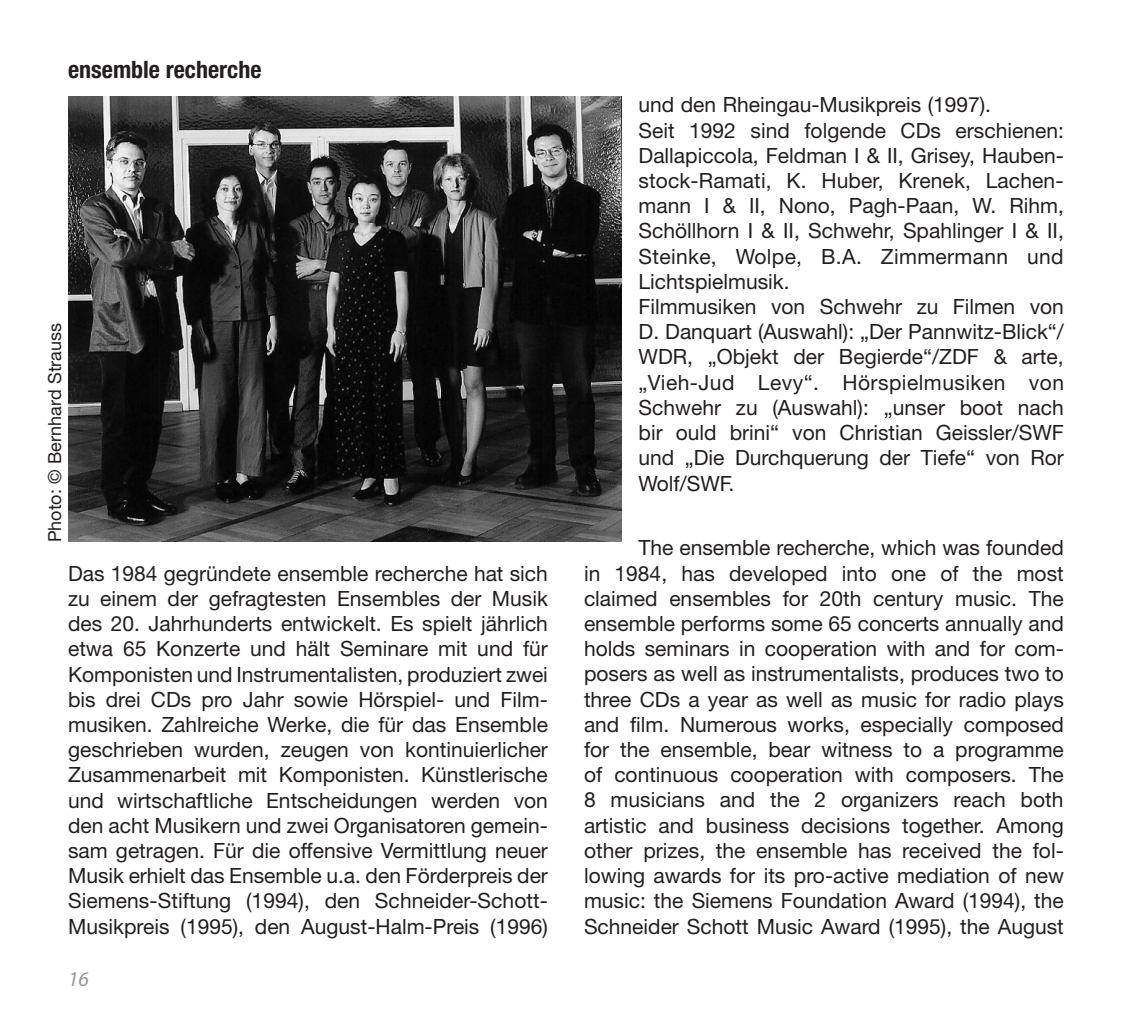
<style>
.page{position:relative;width:1132px;height:1021px;background:#fff}
.page>*{position:absolute;margin:0;border:0;box-sizing:border-box;transform-origin:0 0}
.t1{font:700 condensed 24px "Helvetica Neue";color:#231f20}
.t2{font:21px/25.2px "Helvetica Neue";color:#231f20;text-align:justify}
.t3{font:italic 21px "Myriad";color:#939598}
.t4{font:18px "Helvetica Neue";color:#231f20}
</style>
<div class="page">
<img style="left:68px;top:96px;width:553px;height:445px">
<p class="t1" style="left:68px;top:55px;width:195px">ensemble recherche</p>
<p class="t4" style="left:44px;top:542px;width:221px;rotate:-90deg">Photo: © Bernhard Strauss</p>
<p class="t2" style="left:68px;top:560px;width:481px">Das 1984 gegründete ensemble recherche hat sich zu einem der gefragtesten Ensembles der Musik des 20. Jahrhunderts entwickelt. Es spielt jährlich etwa 65 Konzerte und hält Seminare mit und für Komponisten und Instrumentalisten, produziert zwei bis drei CDs pro Jahr sowie Hörspiel- und Film&shy;musiken. Zahlreiche Werke, die für das Ensemble geschrieben wurden, zeugen von kontinuierlicher Zusammenarbeit mit Komponisten. Künstlerische und wirtschaftliche Entscheidungen werden von den acht Musikern und zwei Organisatoren gemein&shy;sam getragen. Für die offensive Vermittlung neuer Musik erhielt das Ensemble u.a. den Förderpreis der Siemens-Stiftung (1994), den Schneider-Schott-Musikpreis (1995), den August-Halm-Preis (1996)</p>
<p class="t3" style="left:68px;top:968px;width:22px">16</p>
<p class="t2" style="left:638px;top:92px;width:427px;text-align:left">und den Rheingau-Musikpreis (1997).<br>Seit 1992 sind folgende CDs erschienen:<br>Dallapiccola, Feldman I &amp; II, Grisey, Hauben&shy;stock-Ramati, K. Huber, Krenek, Lachen&shy;mann I &amp; II, Nono, Pagh-Paan, W. Rihm, Schöllhorn I &amp; II, Schwehr, Spahlinger I &amp; II, Steinke, Wolpe, B.A. Zimmermann und Lichtspielmusik.<br>Filmmusiken von Schwehr zu Filmen von D. Danquart (Auswahl): „Der Pannwitz-Blick“/ WDR, „Objekt der Begierde“/ZDF &amp; arte, „Vieh-Jud Levy“. Hörspielmusiken von Schwehr zu (Auswahl): „unser boot nach bir ould brini“ von Christian Geissler/SWF und „Die Durchquerung der Tiefe“ von Ror Wolf/SWF.</p>
<p class="t2" style="left:584px;top:535px;width:481px;text-indent:54px">The ensemble recherche, which was founded in 1984, has developed into one of the most claimed ensembles for 20th century music. The ensemble performs some 65 concerts annually and holds seminars in cooperation with and for com&shy;posers as well as instrumentalists, produces two to three CDs a year as well as music for radio plays and film. Numerous works, especially composed for the ensemble, bear witness to a programme of continuous cooperation with composers. The 8 musicians and the 2 organizers reach both artistic and business decisions together. Among other prizes, the ensemble has received the fol&shy;lowing awards for its pro-active mediation of new music: the Siemens Foundation Award (1994), the Schneider Schott Music Award (1995), the August</p>
</div>
